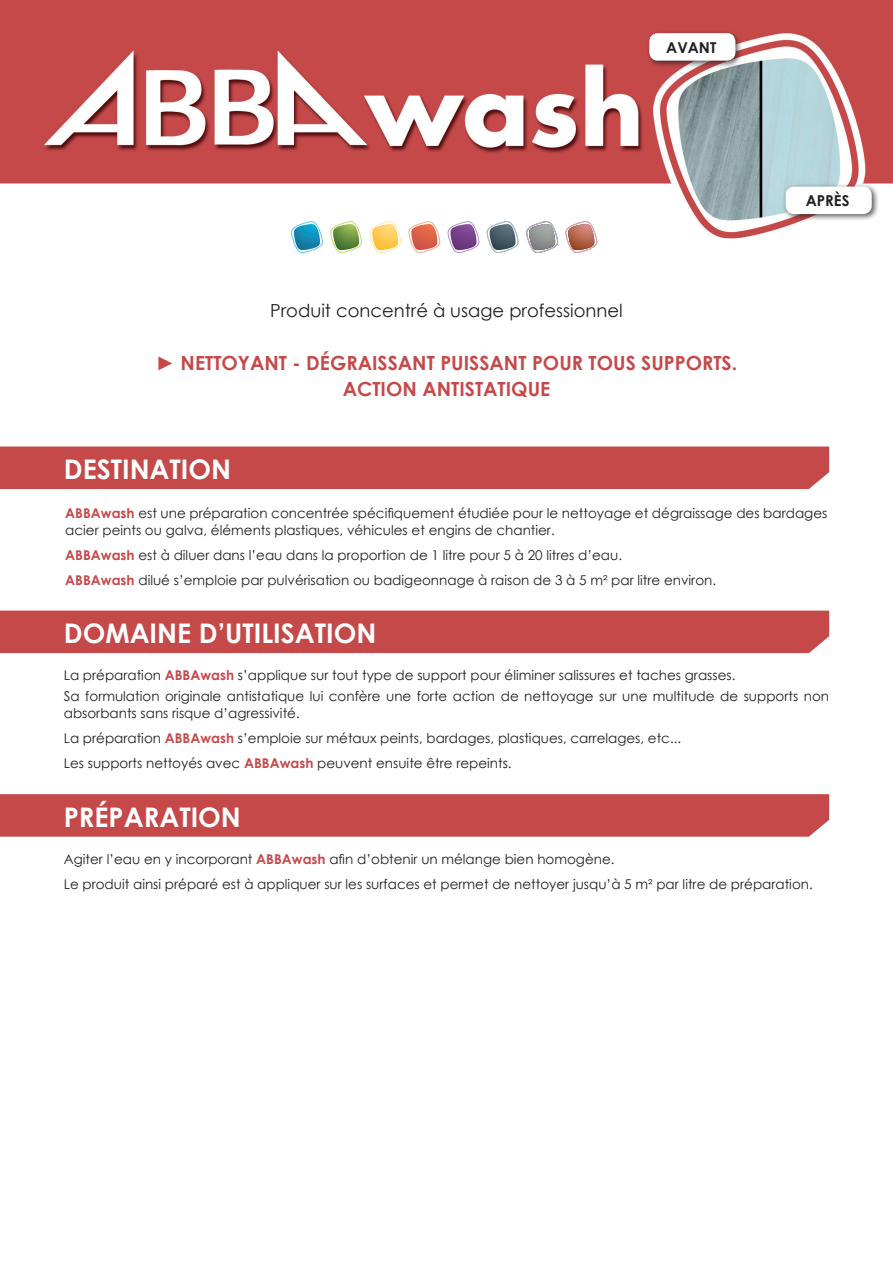
<style>
.page{position:relative;width:893px;height:1263px;background:#fff}
.page>*{position:absolute;margin:0;border:0;box-sizing:border-box;transform-origin:0 0}
.t1{font:700 27px "Century Gothic";color:#fff}
.t2{font:700 19.5px/25.5px "Century Gothic";color:#c6494a;text-align:center}
.t3{font:18px "Century Gothic";color:#231f20}
.t4{font:700 15px "Century Gothic";color:#231f20}
.t5{font:13.5px/25px "Century Gothic";color:#231f20}
.s1{font-weight:700;color:#c6494a}
</style>
<div class="page">
<img style="left:0;top:0;width:893px;height:243px">
<div style="left:0;top:446px;width:829px;height:43px;background:#c6494a"></div>
<svg style="left:330px;top:221px;width:32px;height:32px"></svg>
<svg style="left:408px;top:221px;width:32px;height:32px"></svg>
<svg style="left:447px;top:221px;width:33px;height:32px"></svg>
<svg style="left:486px;top:221px;width:33px;height:32px"></svg>
<svg style="left:526px;top:221px;width:32px;height:32px"></svg>
<svg style="left:565px;top:221px;width:32px;height:32px"></svg>
<svg style="left:369px;top:221px;width:32px;height:32px"></svg>
<svg style="left:291px;top:221px;width:32px;height:32px"></svg>
<div style="left:0;top:794px;width:829px;height:43px;background:#c6494a"></div>
<div style="left:0;top:611px;width:829px;height:42px;background:#c6494a"></div>
<div style="left:646px;top:30px;width:97px;height:39px;background:#231f20;opacity:.75"></div>
<div style="left:649px;top:33px;width:86px;height:28px;background:#fff;border-radius:9px"></div>
<div style="left:782px;top:183px;width:97px;height:39px;background:#231f20;opacity:.75"></div>
<div style="left:786px;top:187px;width:86px;height:27px;background:#fff;border-radius:9px"></div>
<p class="t4" style="left:666px;top:36px;width:52px">AVANT</p>
<h3 class="t3" style="left:270px;top:298px;width:354px">Produit concentré à usage professionnel</h3>
<h2 class="t2" style="left:156px;top:349px;width:583px">► NETTOYANT - DÉGRAISSANT PUISSANT POUR TOUS SUPPORTS.<br>ACTION ANTISTATIQUE</h2>
<h1 class="t1" style="left:64px;top:449px;width:164px">DESTINATION</h1>
<p class="t4" style="left:806px;top:189px;width:45px">APRÈS</p>
<p class="t5" style="left:65px;top:505px;width:763px;line-height:16.5px"><span class="s1">ABBAWASH</span> est une préparation concentrée spécifiquement étudiée pour le nettoyage et dégraissage des bardages acier peints ou galva, éléments plastiques, véhicules et engins de chantier.</p>
<p class="t5" style="left:65px;top:542px;width:652px"><span class="s1">ABBAWASH</span> est à diluer dans l’eau dans la proportion de 1 litre pour 5 à 20 litres d’eau.<br><span class="s1">ABBAWASH</span> dilué s’emploie par pulvérisation ou badigeonnage à raison de 3 à 5 m² par litre environ.</p>
<h1 class="t1" style="left:64px;top:613px;width:310px">DOMAIN E D’UTILISATION</h1>
<p class="t5" style="left:64px;top:665px;width:767px;line-height:20.7px">La préparation <span class="s1">ABBAWASH</span> s’applique sur tout type de support pour éliminer salissures et taches grasses.<br>Sa formulation originale antistatique lui confère une forte action de nettoyage sur une multitude de supports non</p>
<p class="t5" style="left:64px;top:700px;width:619px">absorbants sans risque d’agressivité.<br>La préparation <span class="s1">ABBAWASH</span> s’emploie sur métaux peints, bardages, plastiques, carrelages, etc...<br>Les supports nettoyés avec <span class="s1">ABBAWASH</span> peuvent ensuite être repeints.</p>
<h1 class="t1" style="left:64px;top:797px;width:62px">PRÉPARATIO</h1>
<h1 class="t1" style="left:221px;top:797px;width:21px">N</h1>
<p class="t5" style="left:64px;top:846px;width:750px">Agiter l’eau en y incorporant <span class="s1">ABBAWASH</span> afin d’obtenir un mélange bien homogène.<br>Le produit ainsi préparé est à appliquer sur les surfaces et permet de nettoyer jusqu’à 5 m² par litre de préparation.</p>
</div>
